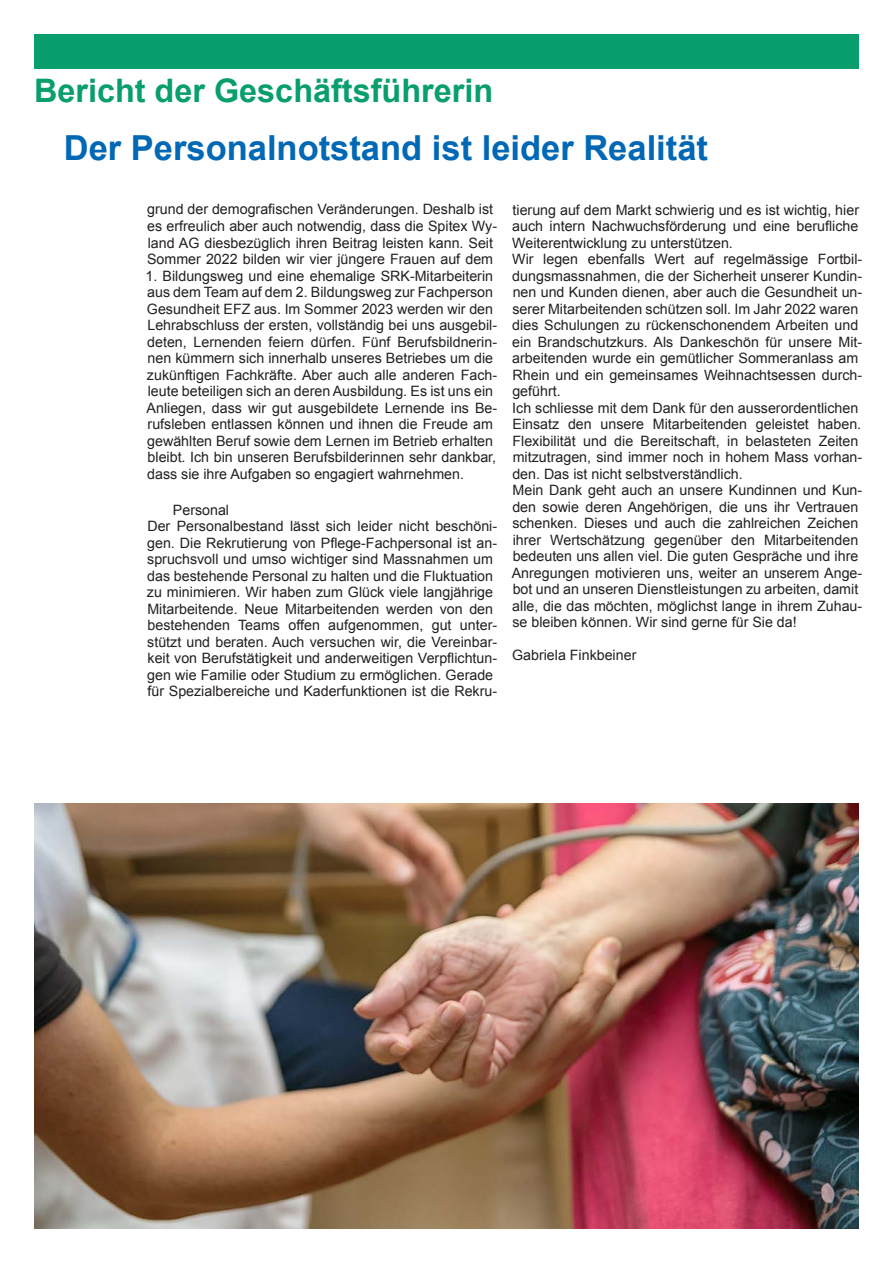
<style>
.page{position:relative;width:893px;height:1263px;background:#fff}
.page>*{position:absolute;margin:0;border:0;box-sizing:border-box;transform-origin:0 0}
.t1{font:700 34.5px "Arial";color:#0168b5}
.t2{font:700 32.4px "Arial";color:#099e6d}
.t3{font:14.25px/16.5px "Arial";color:#231f20}
</style>
<div class="page">
<div style="left:34px;top:34px;width:825px;height:34px;background:#099e6d"></div>
<img style="left:34px;top:804px;width:825px;height:425px">
<h2 class="t2" style="left:34px;top:70px;width:461px">Bericht der Geschäftsführerin</h2>
<h1 class="t1" style="left:64px;top:125px;width:646px">Der Personalnotstand ist leider Realität</h1>
<p class="t3" style="left:147px;top:201px;width:352px">grund der demografischen Veränderungen. Deshalb ist es erfreulich aber auch notwendig, dass die Spitex Wy&shy;land AG diesbezüglich ihren Beitrag leisten kann. Seit Sommer 2022 bilden wir vier jüngere Frauen auf dem</p>
<p class="t3" style="left:145px;top:267px;width:353px">1. Bildungsweg und eine ehemalige SRK-Mitarbeiterin aus dem Team auf dem 2. Bildungsweg zur Fachperson Gesundheit EFZ aus. Im Sommer 2023 werden wir den Lehrabschluss der ersten, vollständig bei uns ausgebil&shy;deten, Lernenden feiern dürfen. Fünf Berufsbildnerin&shy;nen kümmern sich innerhalb unseres Betriebes um die zukünftigen Fachkräfte. Aber auch alle anderen Fach&shy;leute beteiligen sich an deren Ausbildung. Es ist uns ein Anliegen, dass wir gut ausgebildete Lernende ins Be&shy;rufsleben entlassen können und ihnen die Freude am gewählten Beruf sowie dem Lernen im Betrieb erhalten bleibt. Ich bin unseren Berufsbilderinnen sehr dankbar, dass sie ihre Aufgaben so engagiert wahrnehmen.</p>
<p class="t3" style="left:147px;top:501px;width:352px;text-indent:26px">Personal<br>Der Personalbestand lässt sich leider nicht beschöni&shy;gen. Die Rekrutierung von Pflege-Fachpersonal ist an&shy;spruchsvoll und umso wichtiger sind Massnahmen um das bestehende Personal zu halten und die Fluktuation zu minimieren. Wir haben zum Glück viele langjährige Mitarbeitende. Neue Mitarbeitenden werden von den bestehenden Teams offen aufgenommen, gut unter&shy;stützt und beraten. Auch versuchen wir, die Vereinbar&shy;keit von Berufstätigkeit und anderweitigen Verpflichtun&shy;gen wie Familie oder Studium zu ermöglichen. Gerade für Spezialbereiche und Kaderfunktionen ist die Rekru-</p>
<p class="t3" style="left:512px;top:201px;width:352px">tierung auf dem Markt schwierig und es ist wichtig, hier auch intern Nachwuchsförderung und eine berufliche Weiterentwicklung zu unterstützen.<br>Wir legen ebenfalls Wert auf regelmässige Fortbil&shy;dungsmassnahmen, die der Sicherheit unserer Kundin&shy;nen und Kunden dienen, aber auch die Gesundheit un&shy;serer Mitarbeitenden schützen soll. Im Jahr 2022 waren dies Schulungen zu rückenschonendem Arbeiten und ein Brandschutzkurs. Als Dankeschön für unsere Mit&shy;arbeitenden wurde ein gemütlicher Sommeranlass am Rhein und ein gemeinsames Weihnachtsessen durch&shy;geführt.<br>Ich schliesse mit dem Dank für den ausserordentlichen Einsatz den unsere Mitarbeitenden geleistet haben.<br>Flexibilität und die Bereitschaft, in belasteten Zeiten mitzutragen, sind immer noch in hohem Mass vorhan&shy;den. Das ist nicht selbstverständlich.<br>Mein Dank geht auch an unsere Kundinnen und Kun&shy;den sowie deren Angehörigen, die uns ihr Vertrauen schenken. Dieses und auch die zahlreichen Zeichen ihrer Wertschätzung gegenüber den Mitarbeitenden bedeuten uns allen viel. Die guten Gespräche und ihre Anregungen motivieren uns, weiter an unserem Ange&shy;bot und an unseren Dienstleistungen zu arbeiten, damit alle, die das möchten, möglichst lange in ihrem Zuhau&shy;se bleiben können. Wir sind gerne für Sie da!</p>
<p class="t3" style="left:512px;top:647px;width:126px">Gabriela Finkbeiner</p>
</div>
